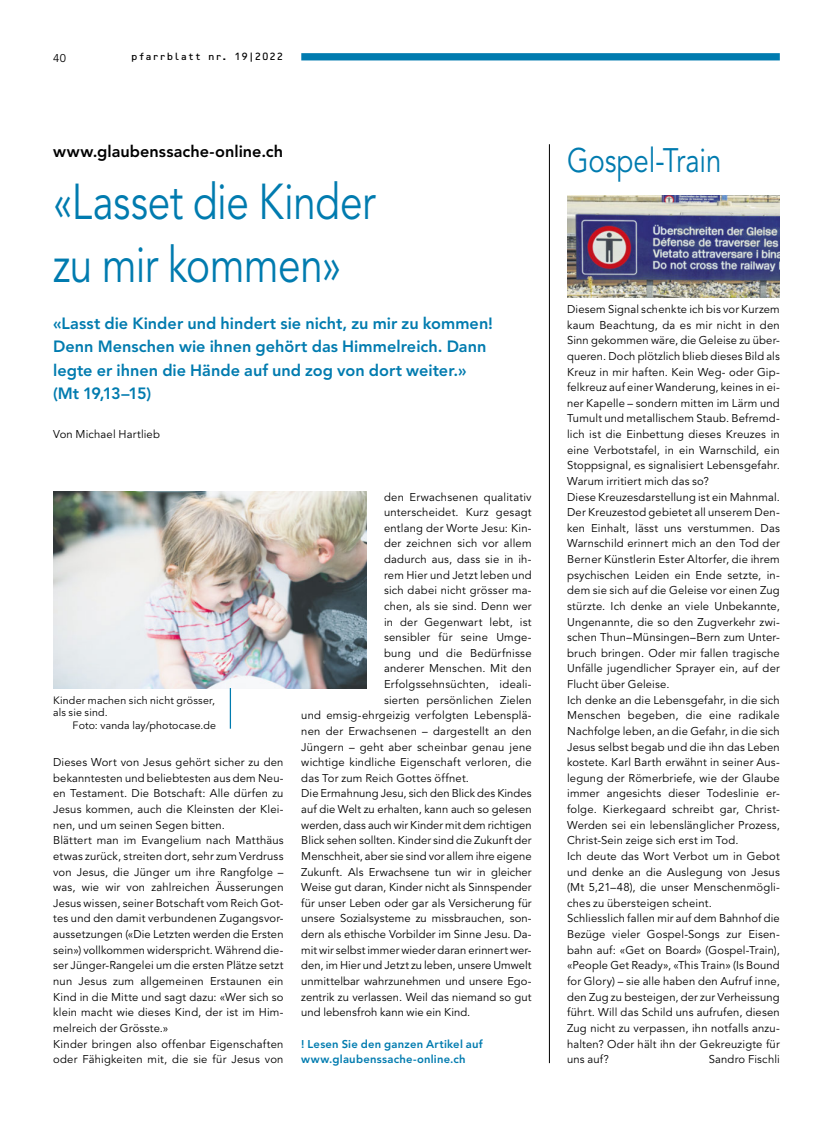
<style>
.page{position:relative;width:833px;height:1134px;background:#fff}
.page>*{position:absolute;margin:0;border:0;box-sizing:border-box;transform-origin:0 0}
.t1{font:50px/62.5px "Avenir LT Pro";letter-spacing:-.01em;color:#007baf;scale:.81 1}
.t2{font:33.75px "Avenir LT Pro";letter-spacing:-.005em;color:#007baf;scale:.82 1}
.t3{font:800 16.25px/23.4px "Avenir LT Pro";letter-spacing:.005em;color:#007baf}
.t4{font:800 16.25px "Avenir LT Pro";letter-spacing:.005em;color:#000}
.t5{font:11.25px/15.6px "Avenir LT Pro";letter-spacing:.015em;color:#000}
.t6{font:800 11.25px/15.6px "Avenir LT Pro";letter-spacing:.02em;color:#007baf}
.t7{font:10.62px/12.5px "Avenir LT Pro";letter-spacing:.02em;color:#000}
.t8{font:10px "OCRB Std";letter-spacing:-.01em;color:#000}
</style>
<div class="page">
<div style="left:301px;top:53px;width:479px;height:7px;background:#007baf"></div>
<img style="left:53px;top:492px;width:313px;height:196px">
<hr style="left:230px;top:688px;width:1px;height:41px;background:#007baf">
<hr style="left:549px;top:144px;width:1px;height:919px;background:#000">
<img style="left:567px;top:195px;width:213px;height:102px">
<p class="t5" style="left:53px;top:50px;width:14px">40</p>
<p class="t8" style="left:131px;top:51px;width:154px">pfarrblatt nr. 19|2022</p>
<h3 class="t4" style="left:53px;top:141px;width:231px">www.glaubenssache-online.ch</h3>
<h1 class="t1" style="left:53px;top:172px;width:399px">«Lasset die Kinder zu mir kommen»</h1>
<h3 class="t3" style="left:53px;top:311px;width:441px">«Lasst die Kinder und hindert sie nicht, zu mir zu kommen!<br>Denn Menschen wie ihnen gehört das Himmelreich. Dann legte er ihnen die Hände auf und zog von dort weiter.» (Mt 19,13–15)</h3>
<p class="t5" style="left:53px;top:427px;width:108px">Von Michael Hartlieb</p>
<p class="t7" style="left:53px;top:694px;width:163px">Kinder machen sich nicht grösser, als sie sind.</p>
<p class="t7" style="left:73px;top:719px;width:145px">Foto: vanda lay/photocase.de</p>
<p class="t5" style="left:53px;top:755px;width:232px">Dieses Wort von Jesus gehört sicher zu den bekanntesten und beliebtesten aus dem Neu&shy;en Testament. Die Botschaft: Alle dürfen zu Jesus kommen, auch die Kleinsten der Klei&shy;nen, und um seinen Segen bitten.<br>Blättert man im Evangelium nach Matthäus etwas zurück, streiten dort, sehr zum Verdruss von Jesus, die Jünger um ihre Rangfolge – was, wie wir von zahlreichen Äusserungen Jesus wissen, seiner Botschaft vom Reich Got&shy;tes und den damit verbundenen Zugangsvor&shy;aussetzungen («Die Letzten werden die Ersten sein») vollkommen widerspricht. Während die&shy;ser Jünger-Rangelei um die ersten Plätze setzt nun Jesus zum allgemeinen Erstaunen ein Kind in die Mitte und sagt dazu: «Wer sich so klein macht wie dieses Kind, der ist im Him&shy;melreich der Grösste.»<br>Kinder bringen also offenbar Eigenschaften oder Fähigkeiten mit, die sie für Jesus von</p>
<p class="t5" style="left:384px;top:489px;width:149px">den Erwachsenen qualitativ</p>
<p class="t5" style="left:384px;top:505px;width:149px">unterscheidet. Kurz gesagt</p>
<p class="t5" style="left:384px;top:520px;width:149px">entlang der Worte Jesu: Kin-</p>
<p class="t5" style="left:384px;top:536px;width:149px">der zeichnen sich vor allem</p>
<p class="t5" style="left:384px;top:552px;width:149px">dadurch aus, dass sie in ih-</p>
<p class="t5" style="left:384px;top:567px;width:149px">rem Hier und Jetzt leben und</p>
<p class="t5" style="left:384px;top:583px;width:149px">sich dabei nicht grösser ma-</p>
<p class="t5" style="left:384px;top:598px;width:149px">chen, als sie sind. Denn wer</p>
<p class="t5" style="left:384px;top:614px;width:149px">in der Gegenwart lebt, ist</p>
<p class="t5" style="left:384px;top:630px;width:149px">sensibler für seine Umge-</p>
<p class="t5" style="left:384px;top:645px;width:149px">bung und die Bedürfnisse</p>
<p class="t5" style="left:384px;top:661px;width:149px">anderer Menschen. Mit den</p>
<p class="t5" style="left:384px;top:677px;width:149px">Erfolgssehnsüchten, ideali-</p>
<p class="t5" style="left:384px;top:692px;width:149px">sierten persönlichen Zielen</p>
<p class="t5" style="left:301px;top:708px;width:232px">und emsig-ehrgeizig verfolgten Lebensplä-</p>
<p class="t5" style="left:301px;top:723px;width:232px">nen der Erwachsenen – dargestellt an den</p>
<p class="t5" style="left:301px;top:739px;width:232px">Jüngern – geht aber scheinbar genau jene</p>
<p class="t5" style="left:301px;top:755px;width:232px">wichtige kindliche Eigenschaft verloren, die</p>
<p class="t5" style="left:301px;top:770px;width:169px">das Tor zum Reich Gottes öffnet.</p>
<p class="t5" style="left:301px;top:786px;width:232px">Die Ermahnung Jesu, sich den Blick des Kindes</p>
<p class="t5" style="left:301px;top:802px;width:232px">auf die Welt zu erhalten, kann auch so gelesen</p>
<p class="t5" style="left:301px;top:817px;width:232px">werden, dass auch wir Kinder mit dem richtigen</p>
<p class="t5" style="left:301px;top:833px;width:232px">Blick sehen sollten. Kinder sind die Zukunft der</p>
<p class="t5" style="left:301px;top:848px;width:232px">Menschheit, aber sie sind vor allem ihre eigene</p>
<p class="t5" style="left:301px;top:864px;width:232px">Zukunft. Als Erwachsene tun wir in gleicher</p>
<p class="t5" style="left:301px;top:880px;width:232px">Weise gut daran, Kinder nicht als Sinnspender</p>
<p class="t5" style="left:301px;top:895px;width:232px">für unser Leben oder gar als Versicherung für</p>
<p class="t5" style="left:301px;top:911px;width:232px">unsere Sozialsysteme zu missbrauchen, son-</p>
<p class="t5" style="left:301px;top:927px;width:232px">dern als ethische Vorbilder im Sinne Jesu. Da-</p>
<p class="t5" style="left:301px;top:942px;width:232px">mit wir selbst immer wieder daran erinnert wer-</p>
<p class="t5" style="left:301px;top:958px;width:232px">den, im Hier und Jetzt zu leben, unsere Umwelt</p>
<p class="t5" style="left:301px;top:973px;width:232px">unmittelbar wahrzunehmen und unsere Ego-</p>
<p class="t5" style="left:301px;top:989px;width:232px">zentrik zu verlassen. Weil das niemand so gut</p>
<p class="t5" style="left:301px;top:1005px;width:171px">und lebensfroh kann wie ein Kind.</p>
<p class="t6" style="left:301px;top:1036px;width:183px">! Lesen Sie den ganzen Artikel auf www.glaubenssache-online.ch</p>
<h2 class="t2" style="left:567px;top:141px;width:190px">Gospel-Train</h2>
<p class="t5" style="left:567px;top:302px;width:214px">Diesem Signal schenkte ich bis vor Kurzem kaum Beachtung, da es mir nicht in den Sinn gekommen wäre, die Geleise zu über&shy;queren. Doch plötzlich blieb dieses Bild als Kreuz in mir haften. Kein Weg- oder Gip&shy;felkreuz auf einer Wanderung, keines in ei&shy;ner Kapelle – sondern mitten im Lärm und Tumult und metallischem Staub. Befremd&shy;lich ist die Einbettung dieses Kreuzes in eine Verbotstafel, in ein Warnschild, ein Stoppsignal, es signalisiert Lebensgefahr.<br>Warum irritiert mich das so?<br>Diese Kreuzesdarstellung ist ein Mahnmal.<br>Der Kreuzestod gebietet all unserem Den&shy;ken Einhalt, lässt uns verstummen. Das Warnschild erinnert mich an den Tod der Berner Künstlerin Ester Altorfer, die ihrem psychischen Leiden ein Ende setzte, in&shy;dem sie sich auf die Geleise vor einen Zug stürzte. Ich denke an viele Unbekannte, Ungenannte, die so den Zugverkehr zwi&shy;schen Thun–Münsingen–Bern zum Unter&shy;bruch bringen. Oder mir fallen tragische Unfälle jugendlicher Sprayer ein, auf der Flucht über Geleise.<br>Ich denke an die Lebensgefahr, in die sich Menschen begeben, die eine radikale Nachfolge leben, an die Gefahr, in die sich Jesus selbst begab und die ihn das Leben kostete. Karl Barth erwähnt in seiner Aus&shy;legung der Römerbriefe, wie der Glaube immer angesichts dieser Todeslinie er&shy;folge. Kierkegaard schreibt gar, Christ-Werden sei ein lebenslänglicher Prozess, Christ-Sein zeige sich erst im Tod.<br>Ich deute das Wort Verbot um in Gebot und denke an die Auslegung von Jesus (Mt 5,21–48), die unser Menschenmögli&shy;ches zu übersteigen scheint.<br>Schliesslich fallen mir auf dem Bahnhof die Bezüge vieler Gospel-Songs zur Eisen&shy;bahn auf: «Get on Board» (Gospel-Train), «People Get Ready», «This Train» (Is Bound for Glory) – sie alle haben den Aufruf inne, den Zug zu besteigen, der zur Verheissung führt. Will das Schild uns aufrufen, diesen Zug nicht zu verpassen, ihn notfalls anzu&shy;halten? Oder hält ihn der Gekreuzigte für uns auf?</p>
<p class="t5" style="left:708px;top:1052px;width:73px">Sandro Fischli</p>
</div>
